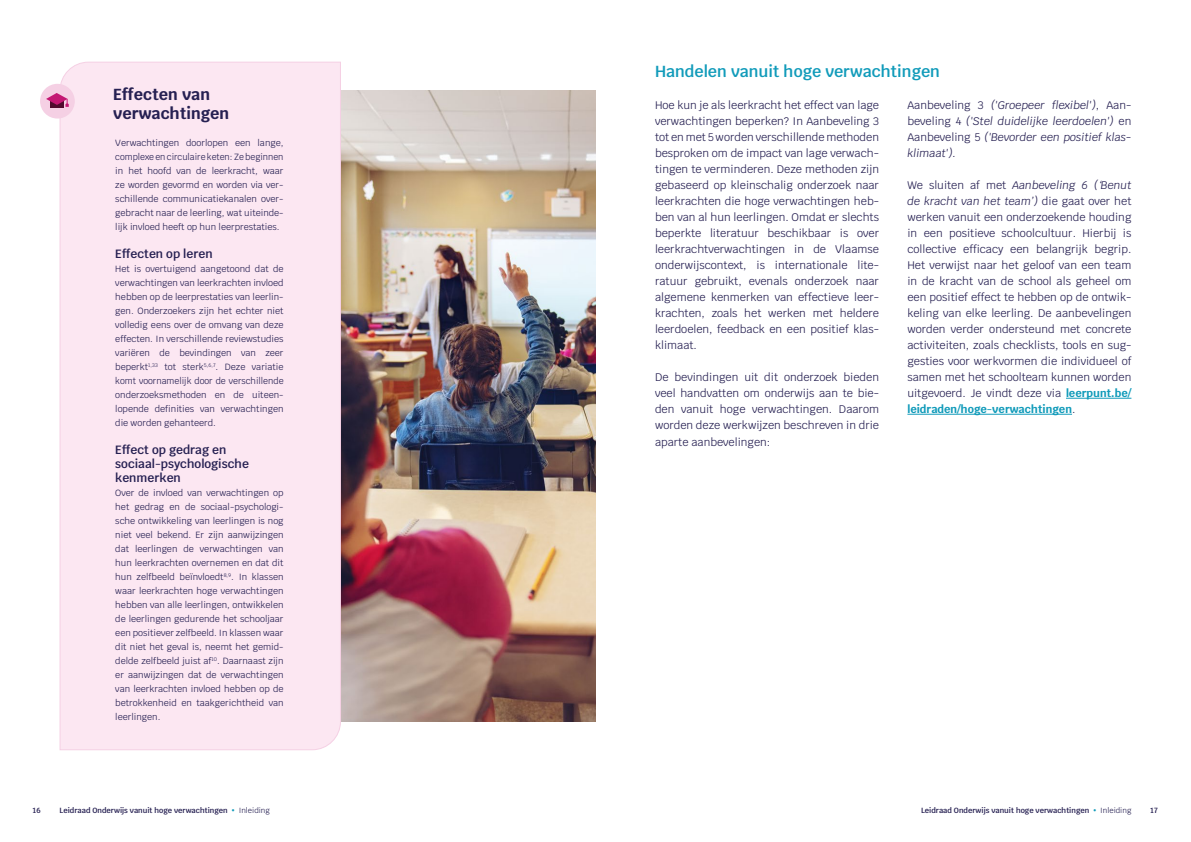
<style>
.page{position:relative;width:1191px;height:842px;background:#fff}
.page>*{position:absolute;margin:0;border:0;box-sizing:border-box;transform-origin:0 0}
.t1{font:600 16px "Krub";color:#119bba}
.t2{font:700 16px/19px "Krub";color:#262052}
.t3{font:600 12px/14px "Krub";color:#262052}
.t4{font:11px/16px "Krub";color:#262052;text-align:justify}
.t5{font:italic 11px/16px "Krub";color:#262052;text-align:justify}
.t6{font:9px/14px "Krub";color:#262052;text-align:justify}
.t7{font:600 7.5px "Krub";color:#262052}
.s1{font-style:normal}
.s2{font-style:italic}
.s3{font-weight:700;color:#119bba}
.s4{color:#119bba}
.s5{font-weight:400}
</style>
<div class="page">
<img style="left:341px;top:90px;width:254px;height:632px">
<div style="left:59px;top:61px;width:282px;height:690px;background:#fce7f2"></div>
<div style="left:40px;top:84px;width:35px;height:35px;background:#f5d0e4;border-radius:50%"></div>
<div style="left:50px;top:101px;width:13px;height:7px;background:#500b2d"></div>
<svg style="left:46px;top:93px;width:23px;height:14px"></svg>
<hr style="left:1066px;top:398px;width:65px;height:1px;background:#119bba">
<hr style="left:907px;top:414px;width:165px;height:1px;background:#119bba">
<h1 class="t2" style="left:113px;top:85px;width:118px">Effecten van verwachtingen</h1>
<p class="t6" style="left:115px;top:136px;width:170px">Verwachtingen doorlopen een lange, complexe en circulaire keten: Ze beginnen in het hoofd van de leerkracht, waar ze worden gevormd en worden via ver&shy;schillende communicatiekanalen over&shy;gebracht naar de leerling, wat uiteinde&shy;lijk invloed heeft op hun leerprestaties.</p>
<p class="t3" style="left:115px;top:247px;width:99px">Effecten op leren</p>
<p class="t6" style="left:115px;top:262px;width:170px;text-align:left">Het is overtuigend aangetoond dat de verwachtingen van leerkrachten invloed hebben op de leerprestaties van leerlin&shy;gen. Onderzoekers zijn het echter niet volledig eens over de omvang van deze effecten. In verschillende reviewstudies variëren de bevindingen van zeer beperkt<sup>1,33</sup> tot sterk<sup>5,6,7</sup>. Deze variatie komt voornamelijk door de verschillende onderzoeksmethoden en de uiteen&shy;lopende definities van verwachtingen die worden gehanteerd.</p>
<p class="t3" style="left:115px;top:443px;width:135px">Effect op gedrag en sociaal-psychologische kenmerken</p>
<p class="t6" style="left:115px;top:486px;width:170px">Over de invloed van verwachtingen op het gedrag en de sociaal-psychologi&shy;sche ontwikkeling van leerlingen is nog niet veel bekend. Er zijn aanwijzingen dat leerlingen de verwachtingen van hun leerkrachten overnemen en dat dit hun zelfbeeld beïnvloedt<sup>8,9</sup>. In klassen waar leerkrachten hoge verwachtingen hebben van alle leerlingen, ontwikkelen de leerlingen gedurende het schooljaar een positiever zelfbeeld. In klassen waar dit niet het geval is, neemt het gemid&shy;delde zelfbeeld juist af<sup>10</sup>. Daarnaast zijn er aanwijzingen dat de verwachtingen van leerkrachten invloed hebben op de betrokkenheid en taakgerichtheid van leerlingen.</p>
<h1 class="t1" style="left:655px;top:62px;width:286px">Handelen vanuit hoge verwachtingen</h1>
<p class="t4" style="left:655px;top:97px;width:225px">Hoe kun je als leerkracht het effect van lage verwachtingen beperken? In Aanbeveling 3 tot en met 5 worden verschillende methoden besproken om de impact van lage verwach&shy;tingen te verminderen. Deze methoden zijn gebaseerd op kleinschalig onderzoek naar leerkrachten die hoge verwachtingen heb&shy;ben van al hun leerlingen. Omdat er slechts beperkte literatuur beschikbaar is over leerkrachtverwachtingen in de Vlaamse onderwijscontext, is internationale lite&shy;ratuur gebruikt, evenals onderzoek naar algemene kenmerken van effectieve leer&shy;krachten, zoals het werken met heldere leerdoelen, feedback en een positief klas&shy;klimaat.</p>
<p class="t4" style="left:655px;top:370px;width:225px">De bevindingen uit dit onderzoek bieden veel handvatten om onderwijs aan te bie&shy;den vanuit hoge verwachtingen. Daarom worden deze werkwijzen beschreven in drie aparte aanbevelingen:</p>
<p class="t5" style="left:907px;top:97px;width:225px"><span class="s1">Aanbeveling 3</span> ('Groepeer flexibel')<span class="s1">, Aan&shy;beveling 4</span> ('Stel duidelijke leerdoelen') <span class="s1">en Aanbeveling 5</span> ('Bevorder een positief klas&shy;klimaat').</p>
<p class="t4" style="left:907px;top:178px;width:225px">We sluiten af met <span class="s2">Aanbeveling 6 (‘Benut de kracht van het team’)</span> die gaat over het werken vanuit een onderzoekende houding in een positieve schoolcultuur. Hierbij is collective efficacy een belangrijk begrip.<br>Het verwijst naar het geloof van een team in de kracht van de school als geheel om een positief effect te hebben op de ontwik&shy;keling van elke leerling. De aanbevelingen worden verder ondersteund met concrete activiteiten, zoals checklists, tools en sug&shy;gesties voor werkvormen die individueel of samen met het schoolteam kunnen worden uitgevoerd. Je vindt deze via <span class="s3">leerpunt.be/ leidraden/hoge-verwachtingen</span>.</p>
<p class="t7" style="left:33px;top:806px;width:9px">16</p>
<p class="t7" style="left:60px;top:806px;width:212px">Leidraad Onderwijs vanuit hoge verwachtingen <span class="s4">•</span> <span class="s5">Inleiding</span></p>
<p class="t7" style="left:921px;top:806px;width:212px">Leidraad Onderwijs vanuit hoge verwachtingen <span class="s4">•</span> <span class="s5">Inleiding</span></p>
<p class="t7" style="left:1150px;top:806px;width:9px">17</p>
</div>
